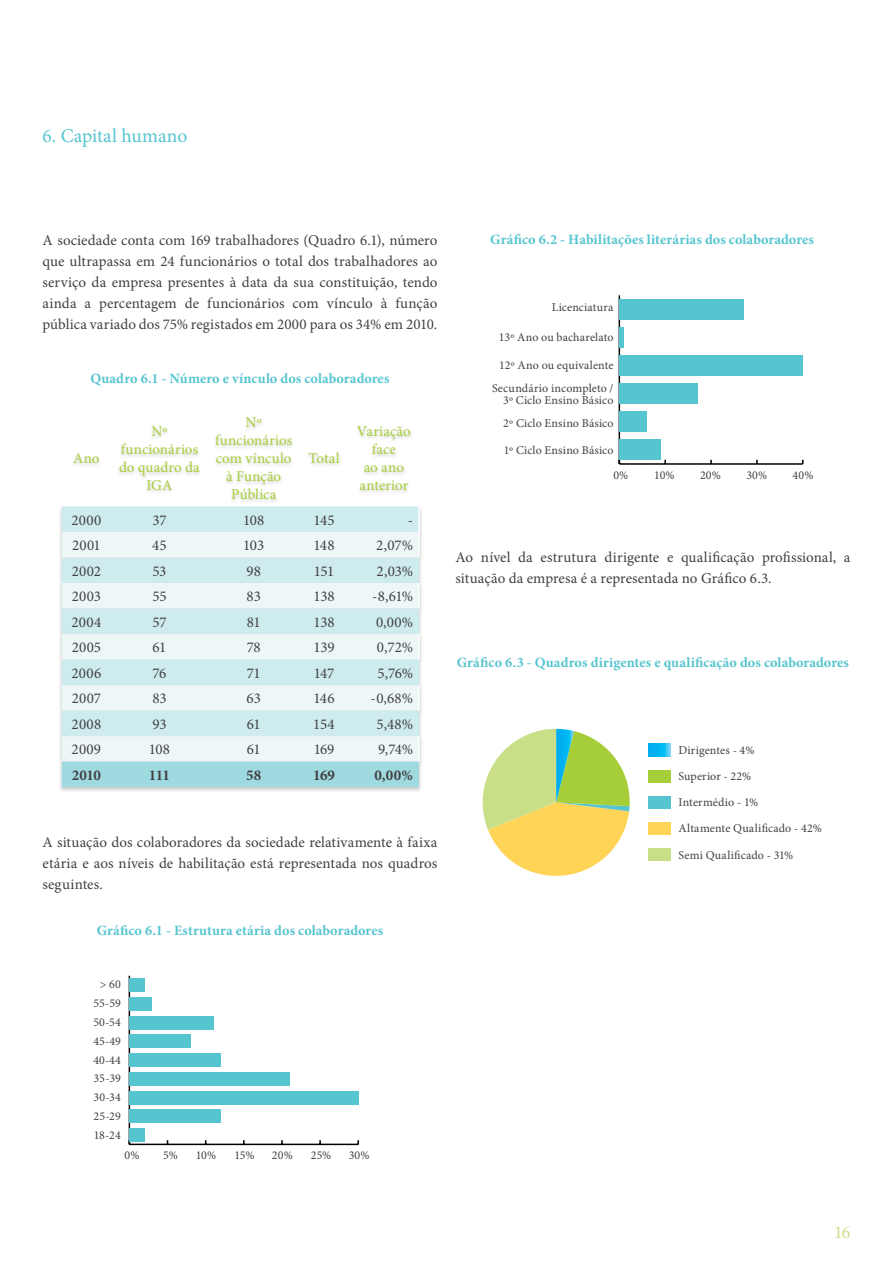
<style>
.page{position:relative;width:893px;height:1263px;background:#fff}
.page>*{position:absolute;margin:0;border:0;box-sizing:border-box;transform-origin:0 0}
.t1{font:19.5px "Minion Pro";letter-spacing:-.005em;color:#56c5d0}
.t2{font:18px "Minion Pro";color:#c8df88}
.t3{font:15px/21px "Minion Pro";letter-spacing:.005em;color:#414042;text-align:justify}
.t4{font:15px/18px "Minion Pro";letter-spacing:.005em;color:#a6ce39;text-align:center}
.t5{font:700 15px "Minion Pro";letter-spacing:-.03em;color:#414042}
.t6{font:700 14.25px "Minion Pro";letter-spacing:.01em;color:#56c5d0}
.t7{font:12px/18.8px "Minion Pro";letter-spacing:.01em;color:#414042;text-align:center}
</style>
<div class="page">
<div style="left:58px;top:416px;width:365px;height:377px;background:#000;opacity:.2"></div>
<div style="left:62px;top:506px;width:356px;height:26px;background:#ceebee"></div>
<svg style="left:62px;top:532px;width:357px;height:230px;fill:#edf7f8"></svg>
<div style="left:62px;top:762px;width:357px;height:25px;background:#9edae0"></div>
<hr style="left:418px;top:506px;width:2px;height:26px;background:#fff">
<hr style="left:418px;top:532px;width:2px;height:25px;background:#fff">
<hr style="left:418px;top:583px;width:2px;height:25px;background:#fff">
<hr style="left:418px;top:634px;width:2px;height:25px;background:#fff">
<hr style="left:418px;top:685px;width:2px;height:26px;background:#fff">
<hr style="left:418px;top:736px;width:2px;height:26px;background:#fff">
<hr style="left:129px;top:1143px;width:229px;height:2px;background:#000">
<hr style="left:129px;top:976px;width:1px;height:168px;background:#000">
<div style="left:129px;top:978px;width:16px;height:14px;background:#56c5d0"></div>
<div style="left:129px;top:997px;width:23px;height:13px;background:#56c5d0"></div>
<div style="left:129px;top:1016px;width:84px;height:13px;background:#56c5d0"></div>
<div style="left:129px;top:1034px;width:61px;height:14px;background:#56c5d0"></div>
<div style="left:129px;top:1053px;width:92px;height:14px;background:#56c5d0"></div>
<div style="left:129px;top:1072px;width:161px;height:13px;background:#56c5d0"></div>
<div style="left:129px;top:1091px;width:229px;height:13px;background:#56c5d0"></div>
<div style="left:129px;top:1109px;width:92px;height:14px;background:#56c5d0"></div>
<div style="left:129px;top:1128px;width:16px;height:14px;background:#56c5d0"></div>
<hr style="left:619px;top:463px;width:184px;height:2px;background:#000">
<hr style="left:619px;top:295px;width:1px;height:169px;background:#000">
<div style="left:619px;top:299px;width:124px;height:20px;background:#56c5d0"></div>
<div style="left:619px;top:327px;width:5px;height:21px;background:#56c5d0"></div>
<div style="left:619px;top:355px;width:184px;height:21px;background:#56c5d0"></div>
<div style="left:619px;top:384px;width:78px;height:20px;background:#56c5d0"></div>
<div style="left:619px;top:412px;width:28px;height:20px;background:#56c5d0"></div>
<div style="left:619px;top:440px;width:41px;height:20px;background:#56c5d0"></div>
<svg style="left:482px;top:729px;width:148px;height:147px"></svg>
<svg style="left:648px;top:744px;width:22px;height:12px"></svg>
<div style="left:648px;top:770px;width:23px;height:12px;background:#a6ce39"></div>
<div style="left:648px;top:796px;width:23px;height:12px;background:#56c5d0"></div>
<div style="left:648px;top:822px;width:23px;height:13px;background:#ffd457"></div>
<div style="left:648px;top:848px;width:23px;height:13px;background:#c8df88"></div>
<h1 class="t1" style="left:43px;top:122px;width:146px">6. Capital humano</h1>
<p class="t3" style="left:43px;top:230px;width:396px">A sociedade conta com 169 trabalhadores (Quadro 6.1), número que ultrapassa em 24 funcionários o total dos trabalhadores ao serviço da empresa presentes à data da sua constituição, tendo ainda a percentagem de funcionários com vínculo à função pública variado dos 75% registados em 2000 para os 34% em 2010.</p>
<p class="t6" style="left:90px;top:368px;width:300px">Quadro 6.1 - Número e vínculo dos colaboradores</p>
<p class="t4" style="left:73px;top:449px;width:28px">Ano</p>
<p class="t4" style="left:119px;top:422px;width:82px">Nº funcionários do quadro da<br>IGA</p>
<p class="t4" style="left:215px;top:413px;width:79px">Nº funcionários com vínculo à Função<br>Pública</p>
<p class="t4" style="left:308px;top:449px;width:33px">Total</p>
<p class="t4" style="left:357px;top:422px;width:55px">Variação face<br>ao ano anterior</p>
<p class="t3" style="left:72px;top:509px;width:31px">2000</p>
<p class="t3" style="left:152px;top:509px;width:16px">37</p>
<p class="t3" style="left:243px;top:509px;width:23px">108</p>
<p class="t3" style="left:314px;top:509px;width:22px">145</p>
<p class="t3" style="left:408px;top:509px;width:7px">-</p>
<p class="t3" style="left:72px;top:535px;width:30px">2001</p>
<p class="t3" style="left:152px;top:535px;width:16px">45</p>
<p class="t3" style="left:243px;top:535px;width:22px">103</p>
<p class="t3" style="left:314px;top:535px;width:23px">148</p>
<p class="t3" style="left:376px;top:535px;width:38px">2,07%</p>
<p class="t3" style="left:72px;top:560px;width:31px">2002</p>
<p class="t3" style="left:152px;top:560px;width:16px">53</p>
<p class="t3" style="left:247px;top:560px;width:16px">98</p>
<p class="t3" style="left:314px;top:560px;width:22px">151</p>
<p class="t3" style="left:377px;top:560px;width:38px">2,03%</p>
<p class="t3" style="left:72px;top:586px;width:31px">2003</p>
<p class="t3" style="left:152px;top:586px;width:16px">55</p>
<p class="t3" style="left:247px;top:586px;width:16px">83</p>
<p class="t3" style="left:313px;top:586px;width:23px">138</p>
<p class="t3" style="left:372px;top:586px;width:42px">-8,61%</p>
<p class="t3" style="left:72px;top:611px;width:31px">2004</p>
<p class="t3" style="left:152px;top:611px;width:16px">57</p>
<p class="t3" style="left:247px;top:611px;width:15px">81</p>
<p class="t3" style="left:313px;top:611px;width:23px">138</p>
<p class="t3" style="left:376px;top:611px;width:39px">0,00%</p>
<p class="t3" style="left:72px;top:637px;width:31px">2005</p>
<p class="t3" style="left:153px;top:637px;width:15px">61</p>
<p class="t3" style="left:247px;top:637px;width:16px">78</p>
<p class="t3" style="left:314px;top:637px;width:23px">139</p>
<p class="t3" style="left:377px;top:637px;width:38px">0,72%</p>
<p class="t3" style="left:72px;top:662px;width:31px">2006</p>
<p class="t3" style="left:153px;top:662px;width:15px">76</p>
<p class="t3" style="left:247px;top:662px;width:16px">71</p>
<p class="t3" style="left:314px;top:662px;width:22px">147</p>
<p class="t3" style="left:378px;top:662px;width:37px">5,76%</p>
<p class="t3" style="left:72px;top:688px;width:31px">2007</p>
<p class="t3" style="left:152px;top:688px;width:16px">83</p>
<p class="t3" style="left:247px;top:688px;width:16px">63</p>
<p class="t3" style="left:314px;top:688px;width:23px">146</p>
<p class="t3" style="left:371px;top:688px;width:44px">-0,68%</p>
<p class="t3" style="left:72px;top:714px;width:31px">2008</p>
<p class="t3" style="left:152px;top:714px;width:16px">93</p>
<p class="t3" style="left:247px;top:714px;width:15px">61</p>
<p class="t3" style="left:313px;top:714px;width:23px">154</p>
<p class="t3" style="left:377px;top:714px;width:38px">5,48%</p>
<p class="t3" style="left:72px;top:739px;width:31px">2009</p>
<p class="t3" style="left:149px;top:739px;width:23px">108</p>
<p class="t3" style="left:247px;top:739px;width:15px">61</p>
<p class="t3" style="left:314px;top:739px;width:22px">169</p>
<p class="t3" style="left:378px;top:739px;width:36px">9,74%</p>
<p class="t5" style="left:72px;top:764px;width:31px">2010</p>
<p class="t5" style="left:149px;top:764px;width:23px">111</p>
<p class="t5" style="left:246px;top:764px;width:17px">58</p>
<p class="t5" style="left:313px;top:764px;width:23px">169</p>
<p class="t5" style="left:374px;top:764px;width:40px">0,00%</p>
<p class="t3" style="left:43px;top:831px;width:396px">A situação dos colaboradores da sociedade relativamente à faixa etária e aos níveis de habilitação está representada nos quadros seguintes.</p>
<p class="t6" style="left:97px;top:921px;width:288px">Gráfico 6.1 - Estrutura etária dos colaboradores</p>
<p class="t7" style="left:94px;top:975px;width:29px">&gt; 60<br>55-59<br>50-54<br>45-49<br>40-44<br>35-39<br>30-34<br>25-29<br>18-24</p>
<p class="t7" style="left:125px;top:1146px;width:16px">0%</p>
<p class="t7" style="left:163px;top:1146px;width:16px">5%</p>
<p class="t7" style="left:196px;top:1146px;width:22px">10%</p>
<p class="t7" style="left:234px;top:1146px;width:22px">15%</p>
<p class="t7" style="left:272px;top:1146px;width:22px">20%</p>
<p class="t7" style="left:311px;top:1146px;width:22px">25%</p>
<p class="t7" style="left:349px;top:1146px;width:22px">30%</p>
<p class="t6" style="left:490px;top:230px;width:325px">Gráfico 6.2 - Habilitações literárias dos colaboradores</p>
<p class="t7" style="left:552px;top:298px;width:63px">Licenciatura</p>
<p class="t7" style="left:499px;top:328px;width:116px">13º Ano ou bacharelato</p>
<p class="t7" style="left:492px;top:354px;width:123px;line-height:22.6px">12º Ano ou equivalente<br>Secundário incompleto /</p>
<p class="t7" style="left:503px;top:389px;width:112px;line-height:22.5px;text-align:left">3º Ciclo Ensino Básico<br>2º Ciclo Ensino Básico</p>
<p class="t7" style="left:504px;top:441px;width:111px">1º Ciclo Ensino Básico</p>
<p class="t7" style="left:613px;top:466px;width:16px">0%</p>
<p class="t7" style="left:654px;top:466px;width:22px">10%</p>
<p class="t7" style="left:700px;top:466px;width:22px">20%</p>
<p class="t7" style="left:746px;top:466px;width:22px">30%</p>
<p class="t7" style="left:792px;top:466px;width:23px">40%</p>
<p class="t3" style="left:455px;top:546px;width:396px">Ao nível da estrutura dirigente e qualificação profissional, a situação da empresa é a representada no Gráfico 6.3.</p>
<p class="t6" style="left:457px;top:653px;width:394px">Gráfico 6.3 - Quadros dirigentes e qualificação dos colaboradores</p>
<p class="t7" style="left:678px;top:737px;width:145px;line-height:26.1px;text-align:left">Dirigentes - 4%<br>Superior - 22%<br>Intermédio - 1%<br>Altamente Qualificado - 42%<br>Semi Qualificado - 31%</p>
<p class="t2" style="left:834px;top:1220px;width:18px">16</p>
</div>
